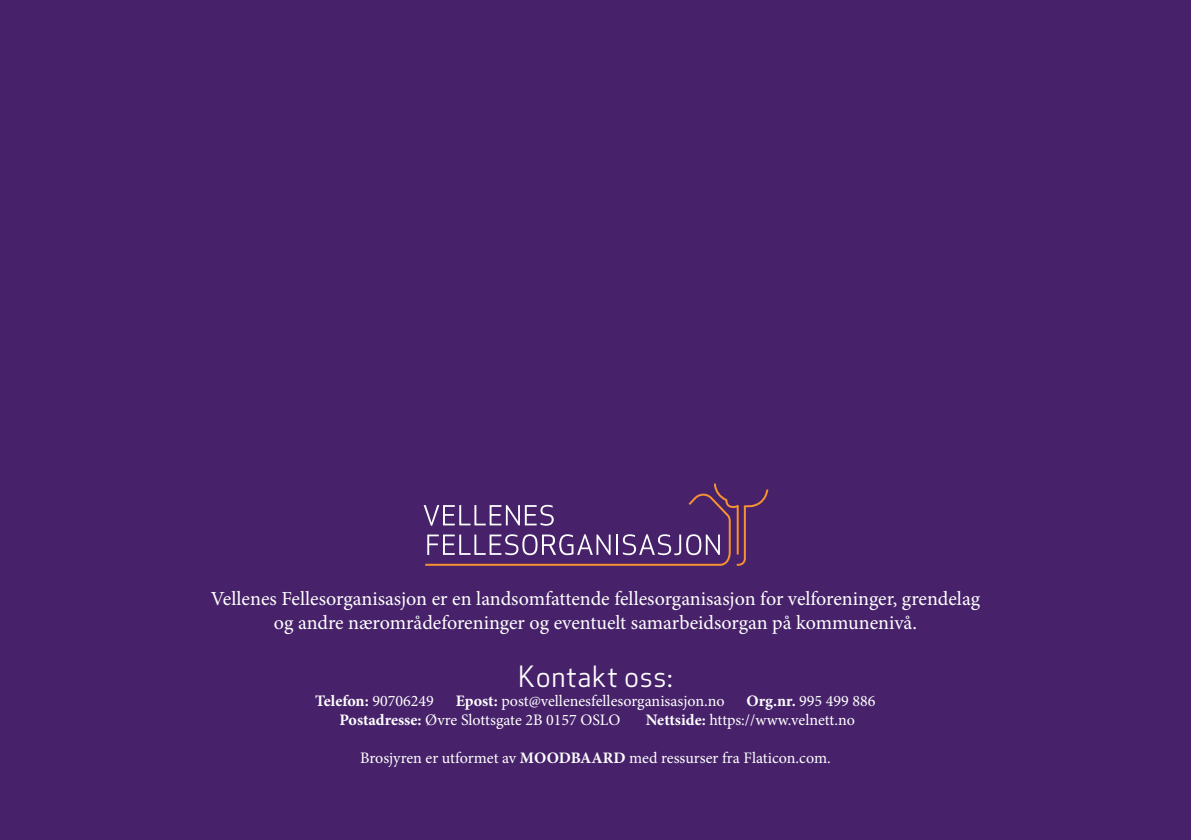
<style>
.page{position:relative;width:1191px;height:840px;background:#fff}
.page>*{position:absolute;margin:0;border:0;box-sizing:border-box;transform-origin:0 0}
.t1{font:28px "Apex Sans";color:#fff}
.t2{font:20px/24px "Minion Pro";letter-spacing:-.005em;color:#fff;text-align:center}
.t3{font:16px "Minion Pro";color:#fff}
.t4{font:700 16px "Minion Pro";letter-spacing:-.01em;color:#fff}
.s1{font-weight:400}
.s2{font-weight:700}
</style>
<div class="page">
<div style="left:0;top:0;width:1191px;height:839px;background:#47226a"></div>
<svg style="left:423px;top:483px;width:345px;height:82px"></svg>
<p class="t2" style="left:211px;top:586px;width:770px">Vellenes Fellesorganisasjon er en landsomfattende fellesorganisasjon for velforeninger, grendelag og andre nærområdeforeninger og eventuelt samarbeidsorgan på kommunenivå.</p>
<h1 class="t1" style="left:518px;top:653px;width:157px">Kontakt oss:</h1>
<p class="t4" style="left:315px;top:689px;width:120px">Telefon: <span class="s1">90706249</span></p>
<p class="t3" style="left:456px;top:689px;width:271px"><span class="s2">Epost:</span> post@vellenesfellesorganisasjon.no</p>
<p class="t3" style="left:746px;top:689px;width:131px"><span class="s2">Org.nr.</span> 995 499 886</p>
<p class="t3" style="left:339px;top:708px;width:282px"><span class="s2">Postadresse:</span> Øvre Slottsgate 2B 0157 OSLO</p>
<p class="t3" style="left:646px;top:708px;width:211px"><span class="s2">Nettside:</span> https://www.velnett.no</p>
<p class="t3" style="left:360px;top:747px;width:472px">Brosjyren er utformet av <span class="s2">MOODBAARD</span> med ressurser fra Flaticon.com.</p>
</div>
